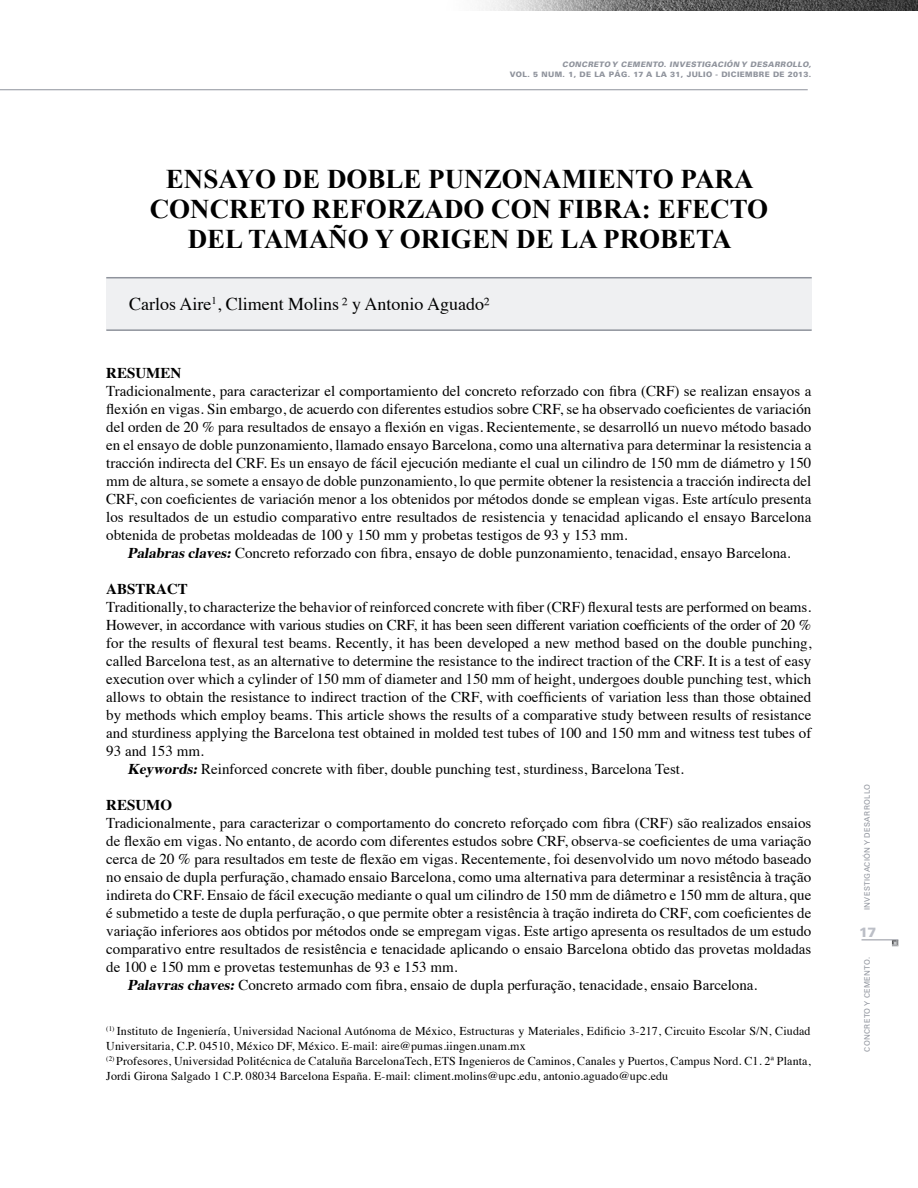
<style>
.page{position:relative;width:918px;height:1188px;background:#fff}
.page>*{position:absolute;margin:0;border:0;box-sizing:border-box;transform-origin:0 0}
.t1{font:700 27px/30px "Times New Roman";color:#000;text-align:center}
.t2{font:18px "Times";color:#000}
.t3{font:15px/18px "Times";color:#000;text-align:justify}
.t4{font:15px "Times";letter-spacing:-.02em;color:#000}
.t5{font:700 15px "Times";color:#000}
.t6{font:900 13.5px "Univers";color:#bcbfc7}
.t7{font:12px/15px "Times";letter-spacing:.01em;color:#000}
.t8{font:900 7.5px "Univers";letter-spacing:.05em;color:#8f939c}
.t9{font:italic 900 7.5px "Univers";color:#8f939c}
.t10{font:7.5px "Univers";letter-spacing:.05em;color:#8f939c}
.t11{font:900 7.5px "Univers";letter-spacing:.05em;color:#8f939c}
.s1{font-weight:700;font-style:italic}
</style>
<div class="page">
<hr style="left:862px;top:940px;width:36px;height:1px;background:#8f939c">
<hr style="left:0;top:89px;width:808px;height:1px;background:#8f939c">
<svg style="left:892px;top:940px;width:6px;height:6px"></svg>
<img style="left:482px;top:0;width:436px;height:10px">
<div style="left:106px;top:277px;width:706px;height:52px;background:#eff0f2"></div>
<hr style="left:106px;top:329px;width:706px;height:2px;background:#8f939c">
<hr style="left:106px;top:277px;width:706px;height:1px;background:#8f939c">
<p class="t9" style="left:562px;top:60px;width:252px">CONCRETO Y CEMENTO. INVESTIGACIÓN Y DESARROLLO,</p>
<p class="t8" style="left:510px;top:69px;width:303px">VOL. 5 NUM. 1, DE LA PÁG. 17 A LA 31, JULIO - DICIEMBRE DE 2013.</p>
<p class="t11" style="left:744px;top:62px;width:65px">VOL. 5 NÚM. 1</p>
<h1 class="t1" style="left:150px;top:164px;width:620px">ENSAYO DE DOBLE PUNZONAMIENTO PARA<br>CONCRETO REFORZADO CON FIBRA: EFECTO<br>DEL TAMAÑO Y ORIGEN DE LA PROBETA</h1>
<p class="t2" style="left:129px;top:287px;width:362px">Carlos Aire<sup>1</sup>, Climent Molins ² y Antonio Aguado²</p>
<p class="t5" style="left:106px;top:359px;width:76px">RESUMEN</p>
<p class="t3" style="left:106px;top:381px;width:707px">Tradicionalmente, para caracterizar el comportamiento del concreto reforzado con fibra (CRF) se realizan ensayos a flexión en vigas. Sin embargo, de acuerdo con diferentes estudios sobre CRF, se ha observado coeficientes de variación del orden de 20 % para resultados de ensayo a flexión en vigas. Recientemente, se desarrolló un nuevo método basado en el ensayo de doble punzonamiento, llamado ensayo Barcelona, como una alternativa para determinar la resistencia a tracción indirecta del CRF. Es un ensayo de fácil ejecución mediante el cual un cilindro de 150 mm de diámetro y 150 mm de altura, se somete a ensayo de doble punzonamiento, lo que permite obtener la resistencia a tracción indirecta del CRF, con coeficientes de variación menor a los obtenidos por métodos donde se emplean vigas. Este artículo presenta los resultados de un estudio comparativo entre resultados de resistencia y tenacidad aplicando el ensayo Barcelona obtenida de probetas moldeadas de 100 y 150 mm y probetas testigos de 93 y 153 mm.</p>
<p class="t3" style="left:128px;top:543px;width:665px"><span class="s1">Palabrasclaves:</span>Concreto reforzado con fibra, ensayo de doble punzonamiento, tenacidad, ensayo Barcelona.</p>
<p class="t5" style="left:106px;top:575px;width:83px">ABSTRACT</p>
<p class="t3" style="left:106px;top:597px;width:706px">Traditionally, to characterize the behavior of reinforced concrete with fiber (CRF) flexural tests are performed on beams.</p>
<p class="t4" style="left:106px;top:611px;width:707px">However, in accordance with various studies on CRF, it has been seen different variation coefficients of the order of 20 %</p>
<p class="t3" style="left:106px;top:633px;width:707px">for the results of flexural test beams. Recently, it has been developed a new method based on the double punching,</p>
<p class="t3" style="left:106px;top:651px;width:707px">called Barcelona test, as an alternative to determine the resistance to the indirect traction of the CRF. It is a test of easy</p>
<p class="t3" style="left:106px;top:669px;width:707px">execution over which a cylinder of 150 mm of diameter and 150 mm of height, undergoes double punching test, which</p>
<p class="t3" style="left:106px;top:687px;width:707px">allows to obtain the resistance to indirect traction of the CRF, with coefficients of variation less than those obtained</p>
<p class="t3" style="left:106px;top:705px;width:707px">by methods which employ beams. This article shows the results of a comparative study between results of resistance</p>
<p class="t3" style="left:106px;top:723px;width:707px">and sturdiness applying the Barcelona test obtained in molded test tubes of 100 and 150 mm and witness test tubes of</p>
<p class="t3" style="left:106px;top:741px;width:99px">93 and 153 mm.</p>
<p class="t3" style="left:128px;top:759px;width:558px"><span class="s1">Keywords:</span>Reinforced concrete with fiber, double punching test, sturdiness, Barcelona Test.</p>
<p class="t5" style="left:106px;top:791px;width:67px">RESUMO</p>
<p class="t3" style="left:106px;top:813px;width:707px">Tradicionalmente, para caracterizar o comportamento do concreto reforçado com fibra (CRF) são realizados ensaios</p>
<p class="t3" style="left:106px;top:831px;width:707px">de flexão em vigas. No entanto, de acordo com diferentes estudos sobre CRF, observa-se coeficientes de uma variação</p>
<p class="t3" style="left:106px;top:849px;width:707px">cerca de 20 % para resultados em teste de flexão em vigas. Recentemente, foi desenvolvido um novo método baseado</p>
<p class="t3" style="left:106px;top:867px;width:707px">no ensaio de dupla perfuração, chamado ensaio Barcelona, como uma alternativa para determinar a resistência à tração</p>
<p class="t3" style="left:106px;top:885px;width:707px">indireta do CRF. Ensaio de fácil execução mediante o qual um cilindro de 150 mm de diâmetro e 150 mm de altura, que</p>
<p class="t3" style="left:106px;top:903px;width:707px">é submetido a teste de dupla perfuração, o que permite obter a resistência à tração indireta do CRF, com coeficientes de</p>
<p class="t3" style="left:106px;top:921px;width:707px">variação inferiores aos obtidos por métodos onde se empregam vigas. Este artigo apresenta os resultados de um estudo</p>
<p class="t3" style="left:106px;top:939px;width:707px">comparativo entre resultados de resistência e tenacidade aplicando o ensaio Barcelona obtido das provetas moldadas</p>
<p class="t3" style="left:106px;top:957px;width:353px">de 100 e 150 mm e provetas testemunhas de 93 e 153 mm.</p>
<p class="t3" style="left:128px;top:975px;width:631px"><span class="s1">Palavraschaves:</span>Concreto armado com fibra, ensaio de dupla perfuração, tenacidade, ensaio Barcelona.</p>
<p class="t7" style="left:106px;top:1023px;width:706px"><sup>(1)</sup> Instituto de Ingeniería, Universidad Nacional Autónoma de México, Estructuras y Materiales, Edificio 3-217, Circuito Escolar S/N, Ciudad Universitaria, C.P. 04510, México DF, México. E-mail: aire@pumas.iingen.unam.mx<br><sup>(2)</sup> Profesores, Universidad Politécnica de Cataluña BarcelonaTech, ETS Ingenieros de Caminos, Canales y Puertos, Campus Nord. C1. 2ª Planta, Jordi Girona Salgado 1 C.P. 08034 Barcelona España. E-mail: climent.molins@upc.edu, antonio.aguado@upc.edu</p>
<p class="t10" style="left:863px;top:910px;width:127px;rotate:-90deg">INVESTIGACIÓN Y DESARROLLO</p>
<p class="t6" style="left:859px;top:923px;width:19px">17</p>
<p class="t10" style="left:863px;top:1052px;width:96px;rotate:-90deg">CONCRETO Y CEMENTO.</p>
</div>
